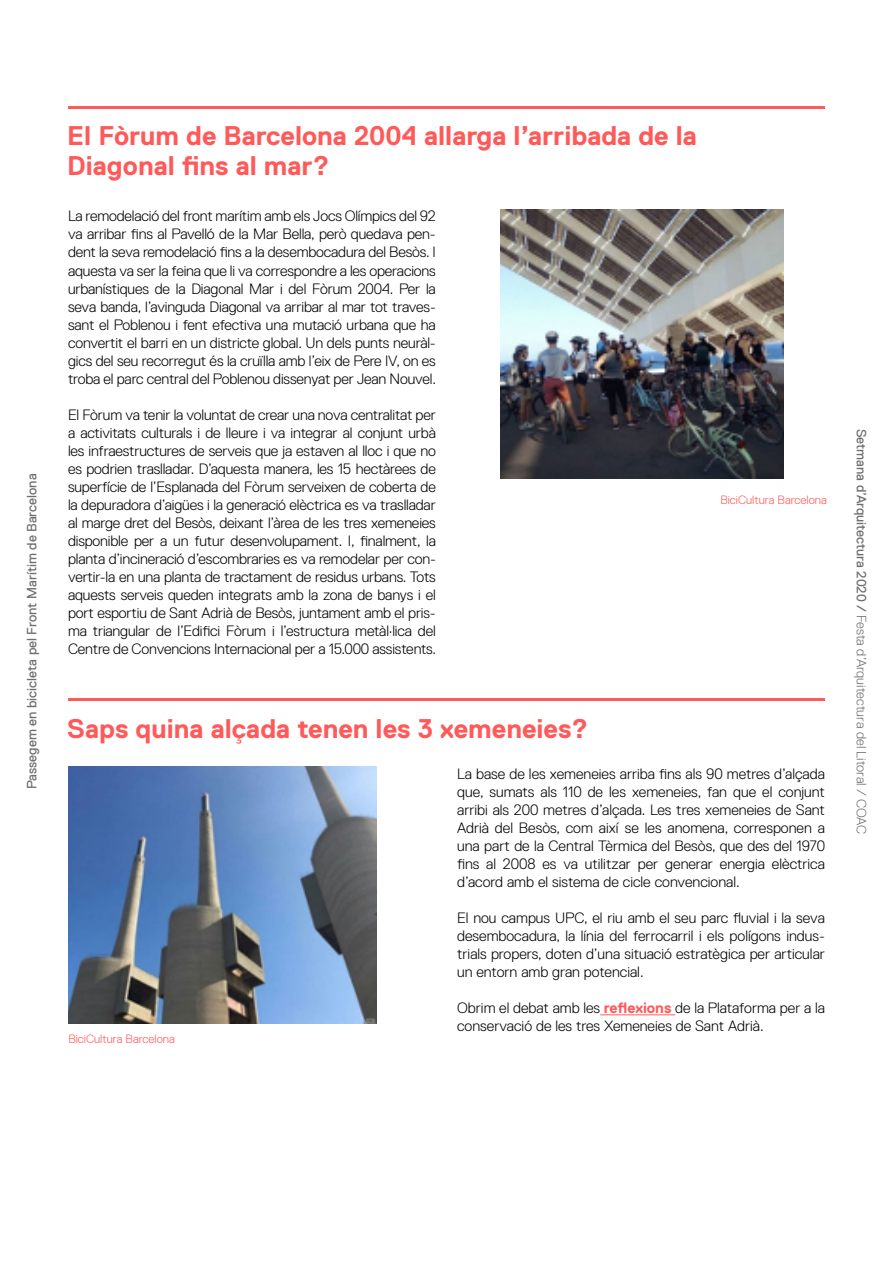
<style>
.page{position:relative;width:893px;height:1263px;background:#fff}
.page>*{position:absolute;margin:0;border:0;box-sizing:border-box;transform-origin:0 0}
.t1{font:700 27px/30px "Replica Pro";color:#ff5a5a}
.t2{font:300 15px/18px "Replica Pro";color:#000;text-align:justify}
.t3{font:300 13.5px "Replica Pro";color:#706f6f}
.t4{font:13.5px "Replica Pro";color:#706f6f}
.t5{font:300 12px "Replica Pro";color:#ff5a5a}
.s1{font-weight:700;color:#ff5a5a}
.s2{font-weight:400}
</style>
<div class="page">
<hr style="left:600px;top:1014px;width:75px;height:1px;background:#ff5a5a">
<hr style="left:68px;top:699px;width:757px;height:2px;background:#ff5a5a">
<hr style="left:68px;top:106px;width:757px;height:2px;background:#ff5a5a">
<img style="left:500px;top:210px;width:284px;height:268px">
<img style="left:68px;top:767px;width:308px;height:256px">
<p class="t4" style="left:24px;top:789px;width:317px;rotate:-90deg">Passegem en bicicleta pel Front Marítim de Barcelona</p>
<h1 class="t1" style="left:67px;top:121px;width:631px">El Fòrum de Barcelona 2004 allarga l’arribada de la<br>Diagonal fins al mar?</h1>
<p class="t2" style="left:68px;top:207px;width:370px">La remodelació del front marítim amb els Jocs Olímpics del 92 va arribar fins al Pavelló de la Mar Bella, però quedava pen&shy;dent la seva remodelació fins a la desembocadura del Besòs. I aquesta va ser la feina que li va correspondre a les operacions urbanístiques de la Diagonal Mar i del Fòrum 2004. Per la seva banda, l’avinguda Diagonal va arribar al mar tot traves&shy;sant el Poblenou i fent efectiva una mutació urbana que ha convertit el barri en un districte global. Un dels punts neuràl&shy;gics del seu recorregut és la cruïlla amb l’eix de Pere IV, on es troba el parc central del Poblenou dissenyat per Jean Nouvel.</p>
<p class="t2" style="left:68px;top:405px;width:370px">El Fòrum va tenir la voluntat de crear una nova centralitat per a activitats culturals i de lleure i va integrar al conjunt urbà les infraestructures de serveis que ja estaven al lloc i que no es podrien traslladar. D’aquesta manera, les 15 hectàrees de superfície de l’Esplanada del Fòrum serveixen de coberta de la depuradora d’aigües i la generació elèctrica es va traslladar al marge dret del Besòs, deixant l’àrea de les tres xemeneies disponible per a un futur desenvolupament. I, finalment, la planta d’incineració d’escombraries es va remodelar per con&shy;vertir-la en una planta de tractament de residus urbans. Tots aquests serveis queden integrats amb la zona de banys i el port esportiu de Sant Adrià de Besòs, juntament amb el pris&shy;ma triangular de l’Edifici Fòrum i l’estructura metàl·lica del Centre de Convencions Internacional per a 15.000 assistents.</p>
<h1 class="t1" style="left:67px;top:714px;width:523px">Saps quina alçada tenen les 3 xemeneies?</h1>
<p class="t5" style="left:720px;top:493px;width:108px">BiciCultura Barcelona</p>
<p class="t5" style="left:68px;top:1032px;width:108px">BiciCultura Barcelona</p>
<p class="t2" style="left:457px;top:764px;width:369px">La base de les xemeneies arriba fins als 90 metres d’alçada que, sumats als 110 de les xemeneies, fan que el conjunt arribi als 200 metres d’alçada. Les tres xemeneies de Sant Adrià del Besòs, com així se les anomena, corresponen a una part de la Central Tèrmica del Besòs, que des del 1970 fins al 2008 es va utilitzar per generar energia elèctrica d’acord amb el sistema de cicle convencional.</p>
<p class="t2" style="left:457px;top:908px;width:369px">El nou campus UPC, el riu amb el seu parc fluvial i la seva desembocadura, la línia del ferrocarril i els polígons indus&shy;trials propers, doten d’una situació estratègica per articular un entorn amb gran potencial.</p>
<p class="t2" style="left:457px;top:998px;width:369px">Obrim el debat amb les <span class="s1">reflexions</span> de la Plataforma per a la conservació de les tres Xemeneies de Sant Adrià.</p>
<p class="t3" style="left:869px;top:429px;width:407px;rotate:90deg"><span class="s2">Setmana d’Arquitectura 2020 /</span> Festa d’Arquitectura del Litoral / COAC</p>
</div>
